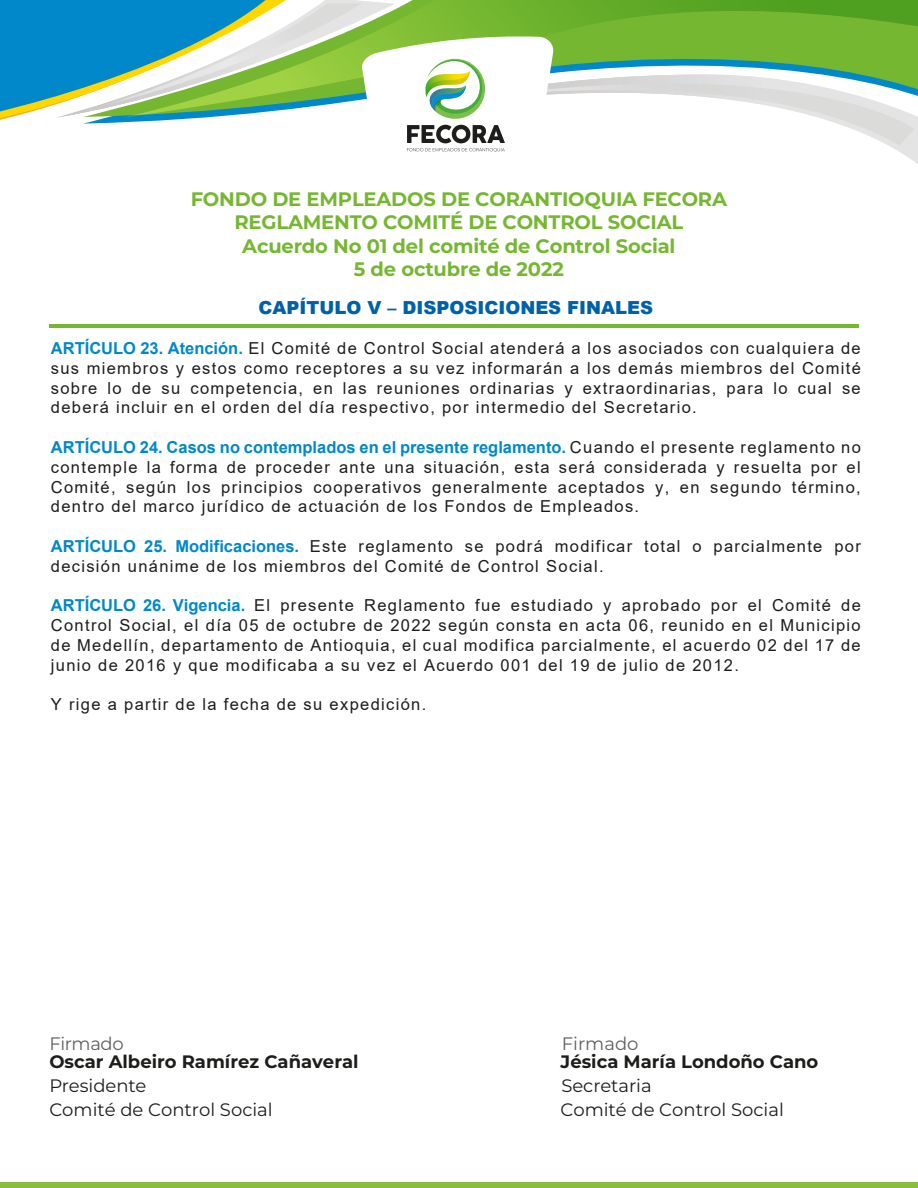
<style>
.page{position:relative;width:918px;height:1188px;background:#fff}
.page>*{position:absolute;margin:0;border:0;box-sizing:border-box;transform-origin:0 0}
.t1{font:700 19.5px/23.4px "Montserrat";letter-spacing:-.01em;color:#75b731;text-align:center}
.t2{font:18px "Montserrat";color:#1d1d1b}
.t3{font:700 18px "Montserrat";color:#1d1d1b}
.t4{font:900 18px "Arial";color:#0061a8}
.t5{font:18px "Montserrat";letter-spacing:-.01em;color:#606060}
.t6{font:16.5px/19.8px "Arial";letter-spacing:.08em;color:#1d1d1b;text-align:justify}
.s1{font-weight:700;color:#0088c8}
</style>
<div class="page">
<hr style="left:49px;top:325px;width:810px;height:3px;background:#75b731">
<svg style="left:0;top:0;width:915px;height:162px"></svg>
<div style="left:0;top:1182px;width:918px;height:6px;background:#88be3b"></div>
<p class="t1" style="left:191px;top:187px;width:538px">FONDO DE EMPLEADOS DE CORANTIOQUIA FECORA REGLAMENTO COMITÉ DE CONTROL SOCIAL Acuerdo No 01 del comité de Control Social<br>5 de octubre de 2022</p>
<p class="t4" style="left:258px;top:295px;width:396px">CAPÍTULO V – DISPOSICIONES FINALES</p>
<p class="t6" style="left:51px;top:338px;width:811px"><span class="s1">ARTÍCULO 23. Atención.</span> El Comité de Control Social atenderá a los asociados con cualquiera de sus miembros y estos como receptores a su vez informarán a los demás miembros del Comité sobre lo de su competencia, en las reuniones ordinarias y extraordinarias, para lo cual se deberá incluir en el orden del día respectivo, por intermedio del Secretario.</p>
<p class="t6" style="left:51px;top:437px;width:811px"><span class="s1">ARTÍCULO 24. Casos no contemplados en el presente reglamento.</span> Cuando el presente reglamento no contemple la forma de proceder ante una situación, esta será considerada y resuelta por el Comité, según los principios cooperativos generalmente aceptados y, en segundo término, dentro del marco jurídico de actuación de los Fondos de Empleados.</p>
<p class="t6" style="left:51px;top:536px;width:811px"><span class="s1">ARTÍCULO 25. Modificaciones.</span> Este reglamento se podrá modificar total o parcialmente por decisión unánime de los miembros del Comité de Control Social.</p>
<p class="t6" style="left:51px;top:596px;width:811px"><span class="s1">ARTÍCULO 26. Vigencia.</span> El presente Reglamento fue estudiado y aprobado por el Comité de Control Social, el día 05 de octubre de 2022 según consta en acta 06, reunido en el Municipio de Medellín, departamento de Antioquia, el cual modifica parcialmente, el acuerdo 02 del 17 de junio de 2016 y que modificaba a su vez el Acuerdo 001 del 19 de julio de 2012.</p>
<p class="t6" style="left:51px;top:695px;width:377px">Y rige a partir de la fecha de su expedición.</p>
<p class="t5" style="left:49px;top:1031px;width:76px">Firmado</p>
<p class="t5" style="left:562px;top:1031px;width:78px">Firmado</p>
<p class="t3" style="left:49px;top:1049px;width:311px">Oscar Albeiro Ramírez Cañaveral</p>
<p class="t3" style="left:561px;top:1049px;width:259px">Jésica María Londoño Cano</p>
<p class="t2" style="left:49px;top:1073px;width:99px">Presidente</p>
<p class="t2" style="left:561px;top:1073px;width:92px">Secretaria</p>
<p class="t2" style="left:49px;top:1097px;width:225px">Comité de Control Social</p>
<p class="t2" style="left:560px;top:1097px;width:225px">Comité de Control Social</p>
</div>
